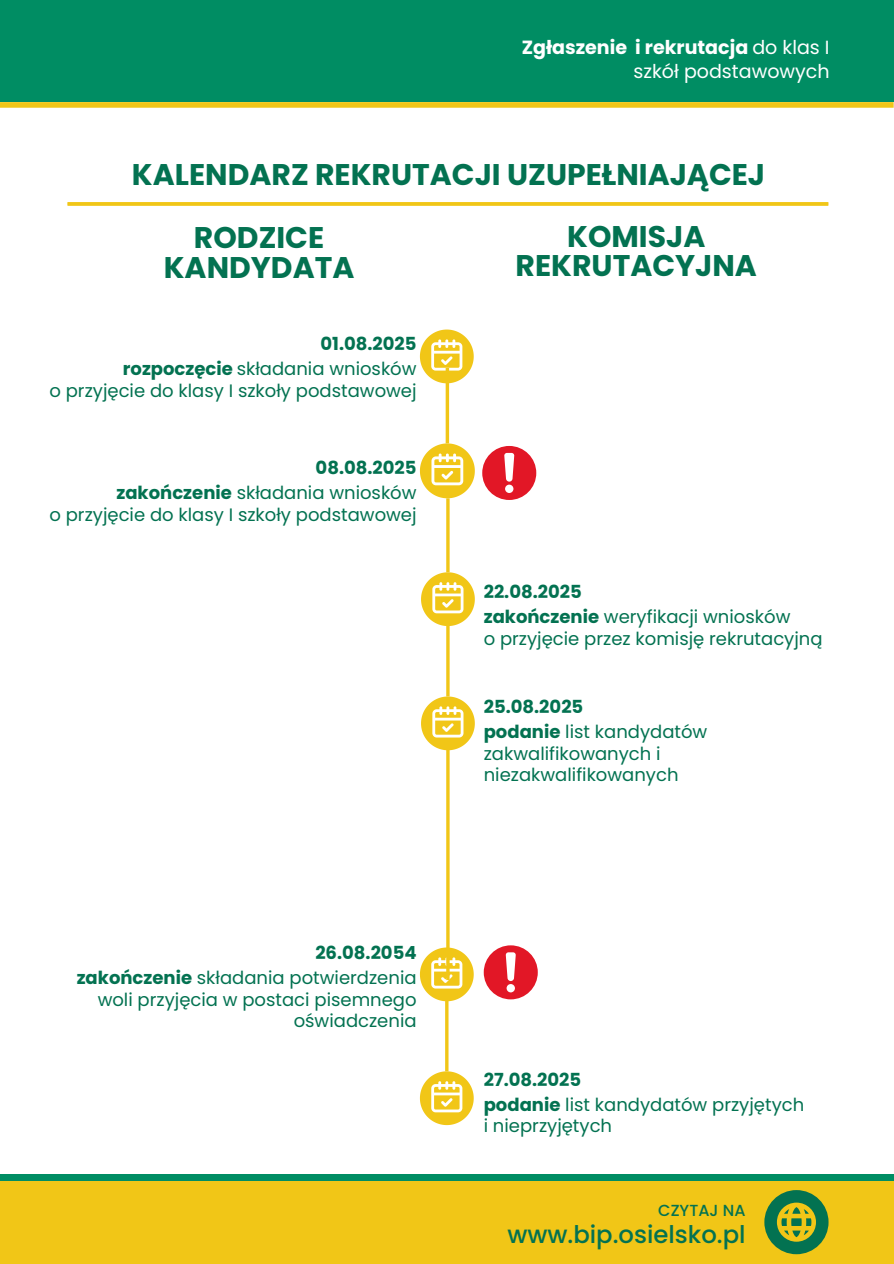
<style>
.page{position:relative;width:894px;height:1264px;background:#fff}
.page>*{position:absolute;margin:0;border:0;box-sizing:border-box;transform-origin:0 0}
.t1{font:700 29.85px/29.2px "Poppins";color:#037251;text-align:center}
.t2{font:500 24.3px "Poppins";color:#037251}
.t3{font:700 19.05px "Poppins";color:#fff}
.t4{font:19.05px "Poppins";color:#fff}
.t5{font:18px/21.5px "Poppins";color:#037251;text-align:right}
.t6{font:700 18px "Poppins";color:#037251}
.t7{font:500 16.05px "Poppins";color:#037251}
.s1{font-weight:400}
.s2{font-weight:700}
</style>
<div class="page">
<div style="left:0;top:0;width:893px;height:1263px;background:#008d63"></div>
<div style="left:0;top:102px;width:893px;height:1071px;background:#fff"></div>
<svg style="left:420px;top:329px;width:53px;height:54px"></svg>
<div style="left:0;top:102px;width:893px;height:6px;background:#f1c617"></div>
<svg style="left:68px;top:202px;width:760px;height:4px;background:#f1c822"></svg>
<svg style="left:445px;top:368px;width:4px;height:75px"></svg>
<svg style="left:420px;top:443px;width:54px;height:55px"></svg>
<hr style="left:446px;top:498px;width:3px;height:74px;background:#f1c617">
<svg style="left:421px;top:572px;width:53px;height:54px"></svg>
<hr style="left:446px;top:622px;width:3px;height:74px;background:#f1c617">
<svg style="left:421px;top:696px;width:53px;height:54px"></svg>
<hr style="left:446px;top:745px;width:3px;height:235px;background:#f1c617">
<svg style="left:420px;top:947px;width:53px;height:54px"></svg>
<hr style="left:445px;top:997px;width:3px;height:74px;background:#f1c617">
<svg style="left:420px;top:1071px;width:53px;height:54px"></svg>
<div style="left:482px;top:446px;width:54px;height:54px;background:#e21726;border-radius:50%"></div>
<svg style="left:504px;top:453px;width:10px;height:28px"></svg>
<div style="left:505px;top:484px;width:8px;height:9px;background:#fff;border-radius:50%"></div>
<div style="left:0;top:1180px;width:893px;height:83px;background:#f1c617"></div>
<svg style="left:764px;top:1190px;width:64px;height:64px"></svg>
<div style="left:483px;top:945px;width:54px;height:54px;background:#e21726;border-radius:50%"></div>
<svg style="left:505px;top:952px;width:10px;height:29px"></svg>
<div style="left:506px;top:984px;width:9px;height:8px;background:#fff;border-radius:50%"></div>
<p class="t3" style="left:521px;top:34px;width:309px">Zgłaszenie i rekrutacja <span class="s1">do klas I</span></p>
<p class="t4" style="left:633px;top:58px;width:197px">szkół podstawowych</p>
<h4 class="t1" style="left:132px;top:160px;width:634px">KALENDARZ REKRUTACJI UZUPEŁNIAJĄCEJ</h4>
<p class="t1" style="left:164px;top:223px;width:192px">RODZICE<br>KANDYDATA</p>
<p class="t1" style="left:515px;top:222px;width:243px">KOMISJA<br>REKRUTACYJNA</p>
<h1 class="t6" style="left:320px;top:331px;width:98px">01.08.2025</h1>
<p class="t5" style="left:49px;top:358px;width:368px"><span class="s2">rozpoczęcie</span> składania wniosków<br>o przyjęcie do klasy I szkoły podstawowej</p>
<p class="t6" style="left:315px;top:455px;width:102px">08.08.2025</p>
<h1 class="t5" style="left:49px;top:482px;width:368px"><span class="s2">zakończenie</span> składania wniosków<br>o przyjęcie do klasy I szkoły podstawowej</h1>
<h4 class="t6" style="left:315px;top:940px;width:103px">26.08.2054</h4>
<h3 class="t5" style="left:77px;top:967px;width:341px"><span class="s2">zakończenie</span> składania potwierdzenia woli przyjęcia w postaci pisemnego oświadczenia</h3>
<h1 class="t6" style="left:483px;top:579px;width:100px">22.08.2025</h1>
<h3 class="t5" style="left:483px;top:606px;width:340px;text-align:left"><span class="s2">zakończenie</span> weryfikacji wniosków<br>o przyjęcie przez komisję rekrutacyjną</h3>
<h4 class="t6" style="left:483px;top:694px;width:101px">25.08.2025</h4>
<h3 class="t5" style="left:483px;top:721px;width:225px;text-align:left"><span class="s2">podanie</span> list kandydatów zakwalifikowanych i niezakwalifikowanych</h3>
<h4 class="t6" style="left:483px;top:1066px;width:99px">27.08.2025</h4>
<p class="t5" style="left:483px;top:1093px;width:322px;text-align:left"><span class="s2">podanie</span> list kandydatów przyjętych i nieprzyjętych</p>
<h4 class="t7" style="left:658px;top:1198px;width:89px">CZYTAJ NA</h4>
<p class="t2" style="left:507px;top:1217px;width:239px">www.bip.osielsko.pl</p>
</div>
